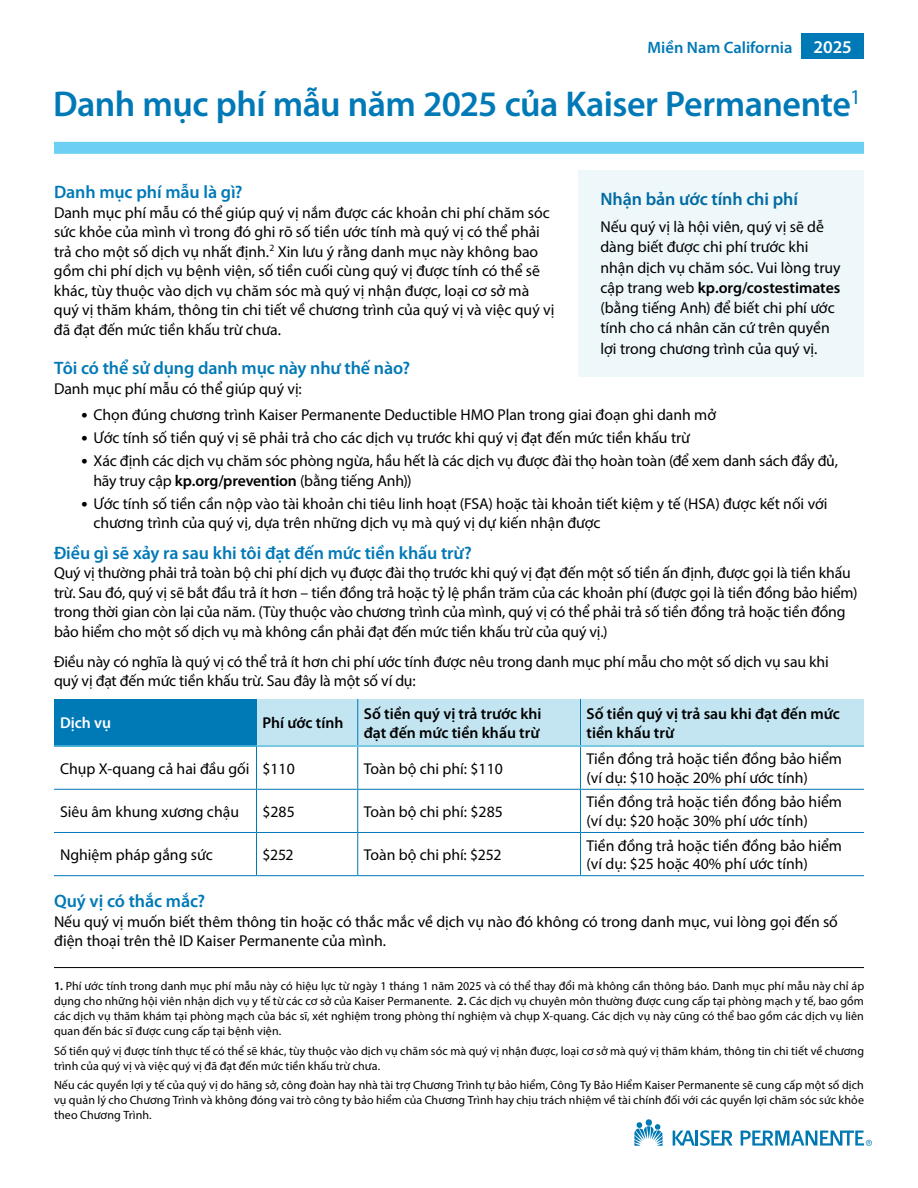
<style>
.page{position:relative;width:918px;height:1188px;background:#fff}
.page>*{position:absolute;margin:0;border:0;box-sizing:border-box;transform-origin:0 0}
.t1{font:600 36px "Myriad Pro";letter-spacing:-.015em;color:#0079b7}
.t2{font:600 18px "Myriad Pro";letter-spacing:-.005em;color:#0079b7}
.t3{font:600 18px "Myriad Pro";letter-spacing:-.005em;color:#006aa2}
.t4{font:600 16.5px "Myriad Pro";color:#0079b7}
.t5{font:15.75px/19.5px "Myriad Pro";letter-spacing:-.005em;color:#000}
.t6{font:600 15.75px/18.9px "Myriad Pro";color:#000}
.t7{font:600 15.75px "Myriad Pro";color:#fff}
.t8{font:12px/15px "Myriad Pro";letter-spacing:.005em;color:#000;text-align:justify}
.s1{font-size:18px;color:#fff}
.s2{font-weight:600}
.s3{font-family:"Avenir Next LT Pro";font-size:13.5px}
</style>
<div class="page">
<div style="left:579px;top:170px;width:285px;height:207px;background:#eef7fa"></div>
<div style="left:54px;top:699px;width:202px;height:47px;background:#0079b7"></div>
<div style="left:257px;top:699px;width:607px;height:46px;background:#c3e5f1"></div>
<hr style="left:256px;top:699px;width:1px;height:46px;background:#0079b7">
<hr style="left:357px;top:699px;width:1px;height:46px;background:#0079b7">
<hr style="left:580px;top:699px;width:1px;height:46px;background:#0079b7">
<hr style="left:54px;top:745px;width:202px;height:2px;background:#5abddb">
<hr style="left:256px;top:747px;width:1px;height:42px;background:#0079b7">
<hr style="left:256px;top:745px;width:102px;height:2px;background:#5abddb">
<hr style="left:357px;top:747px;width:1px;height:42px;background:#0079b7">
<hr style="left:358px;top:745px;width:222px;height:2px;background:#5abddb">
<hr style="left:580px;top:747px;width:1px;height:42px;background:#0079b7">
<hr style="left:580px;top:745px;width:284px;height:2px;background:#5abddb">
<hr style="left:54px;top:789px;width:202px;height:1px;background:#0079b7">
<hr style="left:256px;top:790px;width:1px;height:42px;background:#0079b7">
<hr style="left:256px;top:789px;width:102px;height:1px;background:#0079b7">
<hr style="left:357px;top:790px;width:1px;height:42px;background:#0079b7">
<hr style="left:358px;top:789px;width:222px;height:1px;background:#0079b7">
<hr style="left:580px;top:790px;width:1px;height:42px;background:#0079b7">
<hr style="left:580px;top:789px;width:284px;height:1px;background:#0079b7">
<hr style="left:54px;top:832px;width:202px;height:1px;background:#0079b7">
<hr style="left:54px;top:875px;width:202px;height:1px;background:#0079b7">
<hr style="left:256px;top:833px;width:1px;height:42px;background:#0079b7">
<hr style="left:256px;top:832px;width:102px;height:1px;background:#0079b7">
<hr style="left:256px;top:875px;width:102px;height:1px;background:#0079b7">
<hr style="left:357px;top:833px;width:1px;height:42px;background:#0079b7">
<hr style="left:358px;top:832px;width:222px;height:1px;background:#0079b7">
<hr style="left:358px;top:875px;width:222px;height:1px;background:#0079b7">
<hr style="left:580px;top:833px;width:1px;height:42px;background:#0079b7">
<hr style="left:580px;top:832px;width:284px;height:1px;background:#0079b7">
<hr style="left:580px;top:875px;width:284px;height:1px;background:#0079b7">
<div style="left:801px;top:33px;width:63px;height:26px;background:#0079b7"></div>
<div style="left:54px;top:142px;width:810px;height:12px;background:#6ccff3"></div>
<hr style="left:54px;top:967px;width:810px;height:1px;background:#000">
<svg style="left:634px;top:1121px;width:29px;height:25px"></svg>
<div style="left:646px;top:1119px;width:6px;height:7px;background:#0079b3;border-radius:50%"></div>
<svg style="left:673px;top:1130px;width:60px;height:16px"></svg>
<svg style="left:741px;top:1131px;width:131px;height:15px"></svg>
<h1 class="t4" style="left:648px;top:37px;width:206px">Miền Nam California <span class="s1">2025</span></h1>
<h1 class="t1" style="left:53px;top:81px;width:809px">Danh mục phí mẫu năm 2025 của Kaiser Permanente<sup>1</sup></h1>
<h2 class="t2" style="left:54px;top:181px;width:190px">Danh mục phí mẫu là gì?</h2>
<p class="t5" style="left:54px;top:202px;width:502px">Danh mục phí mẫu có thể giúp quý vị nắm được các khoản chi phí chăm sóc sức khỏe của mình vì trong đó ghi rõ số tiền ước tính mà quý vị có thể phải trả cho một số dịch vụ nhất định.<sup>2</sup> Xin lưu ý rằng danh mục này không bao gồm chi phí dịch vụ bệnh viện, số tiền cuối cùng quý vị được tính có thể sẽ khác, tùy thuộc vào dịch vụ chăm sóc mà quý vị nhận được, loại cơ sở mà quý vị thăm khám, thông tin chi tiết về chương trình của quý vị và việc quý vị đã đạt đến mức tiền khấu trừ chưa.</p>
<h3 class="t3" style="left:600px;top:188px;width:199px">Nhận bản ước tính chi phí</h3>
<p class="t5" style="left:600px;top:216px;width:242px;line-height:20.2px">Nếu quý vị là hội viên, quý vị sẽ dễ dàng biết được chi phí trước khi nhận dịch vụ chăm sóc. Vui lòng truy cập trang web <span class="s2">kp.org/costestimates </span>(bằng tiếng Anh) để biết chi phí ước tính cho cá nhân căn cứ trên quyền lợi trong chương trình của quý vị.</p>
<h2 class="t2" style="left:54px;top:357px;width:358px">Tôi có thể sử dụng danh mục này như thế nào?</h2>
<p class="t5" style="left:54px;top:379px;width:249px">Danh mục phí mẫu có thể giúp quý vị:</p>
<p class="t5" style="left:81px;top:405px;width:637px"><span class="s3">•</span> Chọn đúng chương trình Kaiser Permanente Deductible HMO Plan trong giai đoạn ghi danh mở</p>
<p class="t5" style="left:81px;top:428px;width:610px"><span class="s3">•</span> Ước tính số tiền quý vị sẽ phải trả cho các dịch vụ trước khi quý vị đạt đến mức tiền khấu trừ</p>
<p class="t5" style="left:93px;top:451px;width:746px;text-indent:-12px"><span class="s3">•</span> Xác định các dịch vụ chăm sóc phòng ngừa, hầu hết là các dịch vụ được đài thọ hoàn toàn (để xem danh sách đầy đủ, hãy truy cập <span class="s2">kp.org/prevention</span> (bằng tiếng Anh))</p>
<p class="t5" style="left:93px;top:493px;width:736px;text-indent:-12px"><span class="s3">•</span> Ước tính số tiền cần nộp vào tài khoản chi tiêu linh hoạt (FSA) hoặc tài khoản tiết kiệm y tế (HSA) được kết nối với chương trình của quý vị, dựa trên những dịch vụ mà quý vị dự kiến nhận được</p>
<h2 class="t2" style="left:54px;top:541px;width:419px">Điều gì sẽ xảy ra sau khi tôi đạt đến mức tiền khấu trừ?</h2>
<p class="t5" style="left:54px;top:563px;width:805px">Quý vị thường phải trả toàn bộ chi phí dịch vụ được đài thọ trước khi quý vị đạt đến một số tiền ấn định, được gọi là tiền khấu trừ. Sau đó, quý vị sẽ bắt đầu trả ít hơn – tiền đồng trả hoặc tỷ lệ phần trăm của các khoản phí (được gọi là tiền đồng bảo hiểm) trong thời gian còn lại của năm. (Tùy thuộc vào chương trình của mình, quý vị có thể phải trả số tiền đồng trả hoặc tiền đồng bảo hiểm cho một số dịch vụ mà không cần phải đạt đến mức tiền khấu trừ của quý vị.)</p>
<p class="t5" style="left:54px;top:652px;width:776px">Điều này có nghĩa là quý vị có thể trả ít hơn chi phí ước tính được nêu trong danh mục phí mẫu cho một số dịch vụ sau khi quý vị đạt đến mức tiền khấu trừ. Sau đây là một số ví dụ:</p>
<p class="t7" style="left:60px;top:713px;width:53px">Dịch vụ</p>
<p class="t6" style="left:262px;top:713px;width:82px">Phí ước tính</p>
<p class="t6" style="left:364px;top:704px;width:179px">Số tiền quý vị trả trước khi đạt đến mức tiền khấu trừ</p>
<p class="t6" style="left:587px;top:704px;width:255px">Số tiền quý vị trả sau khi đạt đến mức tiền khấu trừ</p>
<p class="t5" style="left:60px;top:758px;width:191px">Chụp X-quang cả hai đầu gối</p>
<p class="t5" style="left:262px;top:758px;width:34px">$110</p>
<p class="t5" style="left:364px;top:758px;width:141px">Toàn bộ chi phí: $110</p>
<p class="t5" style="left:587px;top:749px;width:257px;line-height:18.9px">Tiền đồng trả hoặc tiền đồng bảo hiểm (ví dụ: $10 hoặc 20% phí ước tính)</p>
<p class="t5" style="left:60px;top:802px;width:181px">Siêu âm khung xương chậu</p>
<p class="t5" style="left:262px;top:802px;width:34px">$285</p>
<p class="t5" style="left:364px;top:802px;width:141px">Toàn bộ chi phí: $285</p>
<p class="t5" style="left:587px;top:792px;width:257px;line-height:18.9px">Tiền đồng trả hoặc tiền đồng bảo hiểm (ví dụ: $20 hoặc 30% phí ước tính)</p>
<p class="t5" style="left:60px;top:845px;width:154px">Nghiệm pháp gắng sức</p>
<p class="t5" style="left:262px;top:845px;width:33px">$252</p>
<p class="t5" style="left:364px;top:845px;width:139px">Toàn bộ chi phí: $252</p>
<p class="t5" style="left:587px;top:836px;width:257px;line-height:18.9px">Tiền đồng trả hoặc tiền đồng bảo hiểm (ví dụ: $25 hoặc 40% phí ước tính)</p>
<h2 class="t2" style="left:54px;top:890px;width:153px">Quý vị có thắc mắc?</h2>
<p class="t5" style="left:54px;top:911px;width:785px">Nếu quý vị muốn biết thêm thông tin hoặc có thắc mắc về dịch vụ nào đó không có trong danh mục, vui lòng gọi đến số điện thoại trên thẻ ID Kaiser Permanente của mình.</p>
<p class="t8" style="left:54px;top:978px;width:812px"><span class="s2">1.</span> Phí ước tính trong danh mục phí mẫu này có hiệu lực từ ngày 1 tháng 1 năm 2025 và có thể thay đổi mà không cần thông báo. Danh mục phí mẫu này chỉ áp dụng cho những hội viên nhận dịch vụ y tế từ các cơ sở của Kaiser Permanente. <span class="s2">2.</span> Các dịch vụ chuyên môn thường được cung cấp tại phòng mạch y tế, bao gồm các dịch vụ thăm khám tại phòng mạch của bác sĩ, xét nghiệm trong phòng thí nghiệm và chụp X-quang. Các dịch vụ này cũng có thể bao gồm các dịch vụ liên quan đến bác sĩ được cung cấp tại bệnh viện.</p>
<p class="t8" style="left:54px;top:1043px;width:812px">Số tiền quý vị được tính thực tế có thể sẽ khác, tùy thuộc vào dịch vụ chăm sóc mà quý vị nhận được, loại cơ sở mà quý vị thăm khám, thông tin chi tiết về chương trình của quý vị và việc quý vị đã đạt đến mức tiền khấu trừ chưa.</p>
<p class="t8" style="left:54px;top:1078px;width:812px">Nếu các quyền lợi y tế của quý vị do hãng sở, công đoàn hay nhà tài trợ Chương Trình tự bảo hiểm, Công Ty Bảo Hiểm Kaiser Permanente sẽ cung cấp một số dịch vụ quản lý cho Chương Trình và không đóng vai trò công ty bảo hiểm của Chương Trình hay chịu trách nhiệm về tài chính đối với các quyền lợi chăm sóc sức khỏe theo Chương Trình.</p>
</div>
